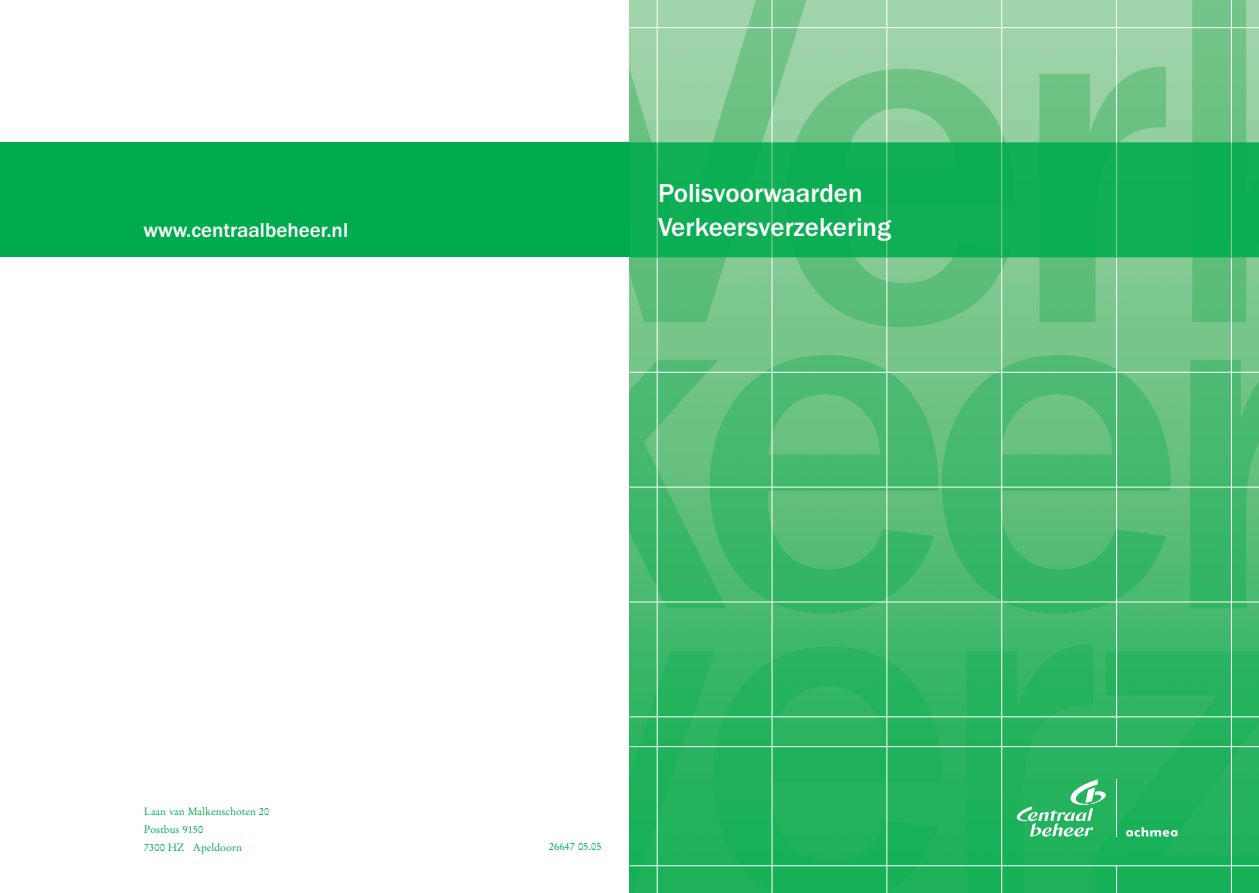
<style>
.page{position:relative;width:1259px;height:893px;background:#fff}
.page>*{position:absolute;margin:0;border:0;box-sizing:border-box;transform-origin:0 0}
.t1{font:500 27px/34.5px "Franklin Gothic";color:#fff}
.t2{font:500 21px "Franklin Gothic";color:#fff}
.t3{font:10.5px/18px "Stempel Garamond";color:#00ab4d}
</style>
<div class="page">
<img style="left:629px;top:0;width:629px;height:892px">
<hr style="left:657px;top:142px;width:1px;height:115px;background:#8ecd9c">
<hr style="left:771px;top:142px;width:1px;height:116px;background:#8ecd9c">
<hr style="left:886px;top:142px;width:1px;height:116px;background:#8ecd9c">
<hr style="left:1001px;top:142px;width:1px;height:115px;background:#8ecd9c">
<hr style="left:1116px;top:142px;width:1px;height:115px;background:#8ecd9c">
<hr style="left:1231px;top:142px;width:1px;height:115px;background:#8ecd9c">
<hr style="left:629px;top:27px;width:629px;height:1px;background:#fff">
<hr style="left:629px;top:372px;width:629px;height:1px;background:#fff">
<hr style="left:629px;top:487px;width:629px;height:1px;background:#fff">
<hr style="left:629px;top:601px;width:629px;height:1px;background:#fff">
<hr style="left:629px;top:716px;width:629px;height:1px;background:#fff">
<hr style="left:629px;top:746px;width:629px;height:1px;background:#fff">
<hr style="left:629px;top:865px;width:629px;height:1px;background:#fff">
<hr style="left:657px;top:0;width:1px;height:142px;background:#fff">
<hr style="left:771px;top:0;width:1px;height:142px;background:#fff">
<hr style="left:886px;top:0;width:1px;height:142px;background:#fff">
<hr style="left:1001px;top:0;width:1px;height:142px;background:#fff">
<hr style="left:1116px;top:0;width:1px;height:142px;background:#fff">
<hr style="left:1231px;top:0;width:1px;height:142px;background:#fff">
<hr style="left:657px;top:258px;width:1px;height:634px;background:#fff">
<hr style="left:771px;top:258px;width:1px;height:634px;background:#fff">
<hr style="left:886px;top:258px;width:1px;height:634px;background:#fff">
<hr style="left:1001px;top:258px;width:1px;height:634px;background:#fff">
<hr style="left:1116px;top:258px;width:1px;height:488px;background:#fff">
<svg style="left:1116px;top:865px;width:1px;height:27px"></svg>
<hr style="left:1231px;top:258px;width:1px;height:634px;background:#fff">
<svg style="left:1126px;top:827px;width:51px;height:9px"></svg>
<hr style="left:1115px;top:779px;width:1px;height:57px;background:#fff">
<svg style="left:1016px;top:779px;width:90px;height:57px;background:#4dc07b"></svg>
<div style="left:0;top:142px;width:629px;height:115px;background:#00ab4d"></div>
<h2 class="t2" style="left:144px;top:223px;width:206px">www.centraalbeheer.nl</h2>
<h1 class="t1" style="left:658px;top:178px;width:234px">Polisvoorwaarden<br>Verkeersverzekering</h1>
<p class="t3" style="left:144px;top:803px;width:127px">Laan van Malkenschoten 20<br>Postbus 9150<br>7300 HZ Apeldoorn</p>
<p class="t3" style="left:549px;top:838px;width:54px">26647 05.05</p>
</div>
